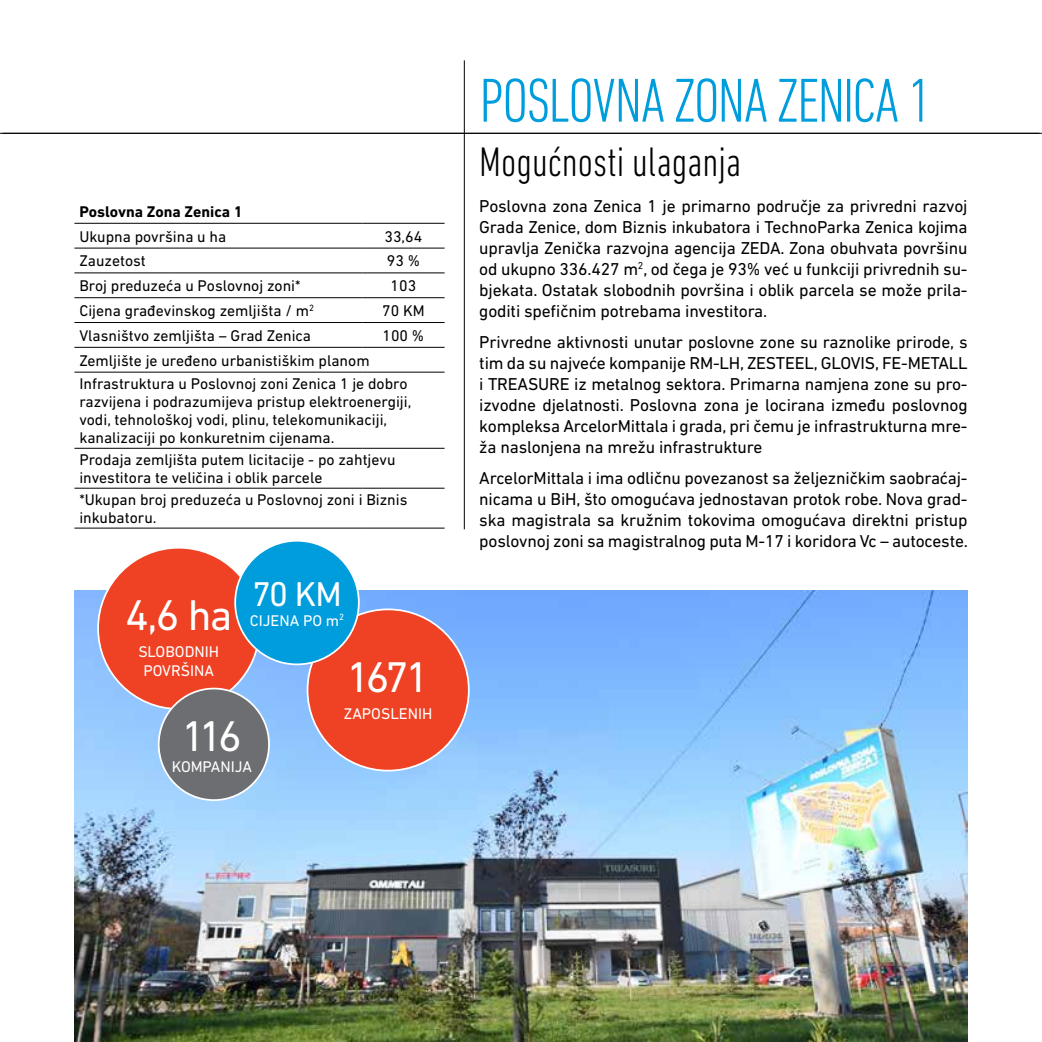
<style>
.page{position:relative;width:1042px;height:1042px;background:#fff}
.page>*{position:absolute;margin:0;border:0;box-sizing:border-box;transform-origin:0 0}
.t1{font:300 condensed 63px "DIN Next LT Pro";letter-spacing:-.025em;color:#009ddd}
.t2{font:43.75px "DIN Next LT Pro";letter-spacing:-.105em;color:#fff}
.t3{font:300 condensed 42px "DIN Next LT Pro";color:#000}
.t4{font:35px "DIN Next LT Pro";color:#fff}
.t5{font:17.5px/21px "DIN Next LT Pro";letter-spacing:-.01em;color:#000;text-align:justify}
.t6{font:15.75px/18.2px "DIN Next LT Pro";color:#000}
.t7{font:15.75px/18.9px "DIN Next LT Pro";color:#fff;text-align:center}
.t8{font:700 15.75px "DIN Next LT Pro";color:#000}
</style>
<div class="page">
<img style="left:74px;top:590px;width:893px;height:452px">
<hr style="left:2px;top:133px;width:1040px;height:1px;background:#000">
<hr style="left:464px;top:60px;width:1px;height:469px;background:#000">
<hr style="left:0;top:133px;width:1039px;height:1px;background:#000">
<div style="left:98px;top:548px;width:161px;height:161px;background:#ef4123;border-radius:50%"></div>
<div style="left:307px;top:609px;width:162px;height:161px;background:#ef4123;border-radius:50%"></div>
<div style="left:159px;top:688px;width:110px;height:112px;background:#6d6e71;border-radius:50%"></div>
<div style="left:158px;top:688px;width:112px;height:113px;border:2px solid #fff;border-radius:50%"></div>
<div style="left:235px;top:541px;width:124px;height:123px;background:#009ddd;border-radius:50%"></div>
<hr style="left:74px;top:248px;width:288px;height:1px;background:#000">
<hr style="left:362px;top:248px;width:82px;height:1px;background:#000">
<hr style="left:74px;top:272px;width:288px;height:1px;background:#000">
<hr style="left:362px;top:272px;width:82px;height:1px;background:#000">
<hr style="left:74px;top:297px;width:288px;height:1px;background:#000">
<hr style="left:362px;top:297px;width:82px;height:1px;background:#000">
<hr style="left:74px;top:322px;width:288px;height:1px;background:#000">
<hr style="left:362px;top:322px;width:82px;height:1px;background:#000">
<hr style="left:74px;top:347px;width:288px;height:1px;background:#000">
<hr style="left:362px;top:347px;width:82px;height:1px;background:#000">
<hr style="left:74px;top:372px;width:288px;height:1px;background:#000">
<hr style="left:362px;top:372px;width:82px;height:1px;background:#000">
<hr style="left:74px;top:448px;width:288px;height:1px;background:#000">
<hr style="left:362px;top:448px;width:82px;height:1px;background:#000">
<hr style="left:74px;top:488px;width:288px;height:1px;background:#000">
<hr style="left:362px;top:488px;width:82px;height:1px;background:#000">
<hr style="left:74px;top:528px;width:288px;height:1px;background:#000">
<hr style="left:362px;top:528px;width:82px;height:1px;background:#000">
<hr style="left:74px;top:223px;width:288px;height:1px;background:#000">
<hr style="left:362px;top:223px;width:82px;height:1px;background:#000">
<p class="t8" style="left:79px;top:202px;width:165px">Poslovna Zona Zenica 1</p>
<p class="t6" style="left:79px;top:227px;width:148px">Ukupna površina u ha</p>
<p class="t6" style="left:384px;top:227px;width:39px">33,64</p>
<p class="t6" style="left:79px;top:252px;width:68px">Zauzetost</p>
<p class="t6" style="left:387px;top:252px;width:35px">93 %</p>
<p class="t6" style="left:79px;top:277px;width:223px">Broj preduzeća u Poslovnoj zoni*</p>
<p class="t6" style="left:391px;top:277px;width:27px">103</p>
<p class="t6" style="left:79px;top:301px;width:236px">Cijena građevinskog zemljišta / m<sup>2</sup></p>
<p class="t6" style="left:382px;top:301px;width:44px">70 KM</p>
<p class="t6" style="left:79px;top:326px;width:233px">Vlasništvo zemljišta – Grad Zenica</p>
<p class="t6" style="left:382px;top:326px;width:43px">100 %</p>
<p class="t6" style="left:79px;top:348px;width:329px;line-height:23.3px">Zemljište je uređeno urbanistiškim planom<br>Infrastruktura u Poslovnoj zoni Zenica 1 je dobro</p>
<p class="t6" style="left:79px;top:392px;width:333px">razvijena i podrazumijeva pristup elektroenergiji, vodi, tehnološkoj vodi, plinu, telekomunikaciji, kanalizaciji po konkuretnim cijenama.</p>
<p class="t6" style="left:79px;top:450px;width:318px">Prodaja zemljišta putem licitacije - po zahtjevu investitora te veličina i oblik parcele</p>
<p class="t6" style="left:79px;top:490px;width:330px">*Ukupan broj preduzeća u Poslovnoj zoni i Biznis inkubatoru.</p>
<h2 class="t2" style="left:125px;top:590px;width:109px">4,6 ha</h2>
<p class="t7" style="left:138px;top:642px;width:82px">SLOBODNIH<br>POVRŠINA</p>
<h2 class="t2" style="left:182px;top:710px;width:62px">116</h2>
<h3 class="t4" style="left:252px;top:574px;width:91px">70 KM</h3>
<p class="t7" style="left:250px;top:610px;width:96px">CIJENA PO m<sup>2</sup></p>
<h2 class="t2" style="left:347px;top:652px;width:84px">1671</h2>
<p class="t7" style="left:344px;top:703px;width:90px">ZAPOSLENIH</p>
<p class="t7" style="left:172px;top:756px;width:82px">KOMPANIJA</p>
<h1 class="t1" style="left:479px;top:65px;width:453px">POSLOVNA ZONA ZENICA 1</h1>
<h3 class="t3" style="left:479px;top:138px;width:263px">Mogućnosti ulaganja</h3>
<p class="t5" style="left:479px;top:195px;width:490px">Poslovna zona Zenica 1 je primarno područje za privredni razvoj Grada Zenice, dom Biznis inkubatora i TechnoParka Zenica kojima upravlja Zenička razvojna agencija ZEDA. Zona obuhvata površinu od ukupno 336.427 m<sup>2</sup>, od čega je 93% već u funkciji privrednih su&shy;bjekata. Ostatak slobodnih površina i oblik parcela se može prila&shy;goditi spefičnim potrebama investitora.</p>
<p class="t5" style="left:479px;top:331px;width:490px">Privredne aktivnosti unutar poslovne zone su raznolike prirode, s tim da su najveće kompanije RM-LH, ZESTEEL, GLOVIS, FE-METALL i TREASURE iz metalnog sektora. Primarna namjena zone su pro&shy;izvodne djelatnosti. Poslovna zona je locirana između poslovnog kompleksa ArcelorMittala i grada, pri čemu je infrastrukturna mre&shy;ža naslonjena na mrežu infrastrukture</p>
<p class="t5" style="left:479px;top:467px;width:490px">ArcelorMittala i ima odličnu povezanost sa željezničkim saobraćaj&shy;nicama u BiH, što omogućava jednostavan protok robe. Nova grad&shy;ska magistrala sa kružnim tokovima omogućava direktni pristup poslovnoj zoni sa magistralnog puta M-17 i koridora Vc – autoceste.</p>
</div>
